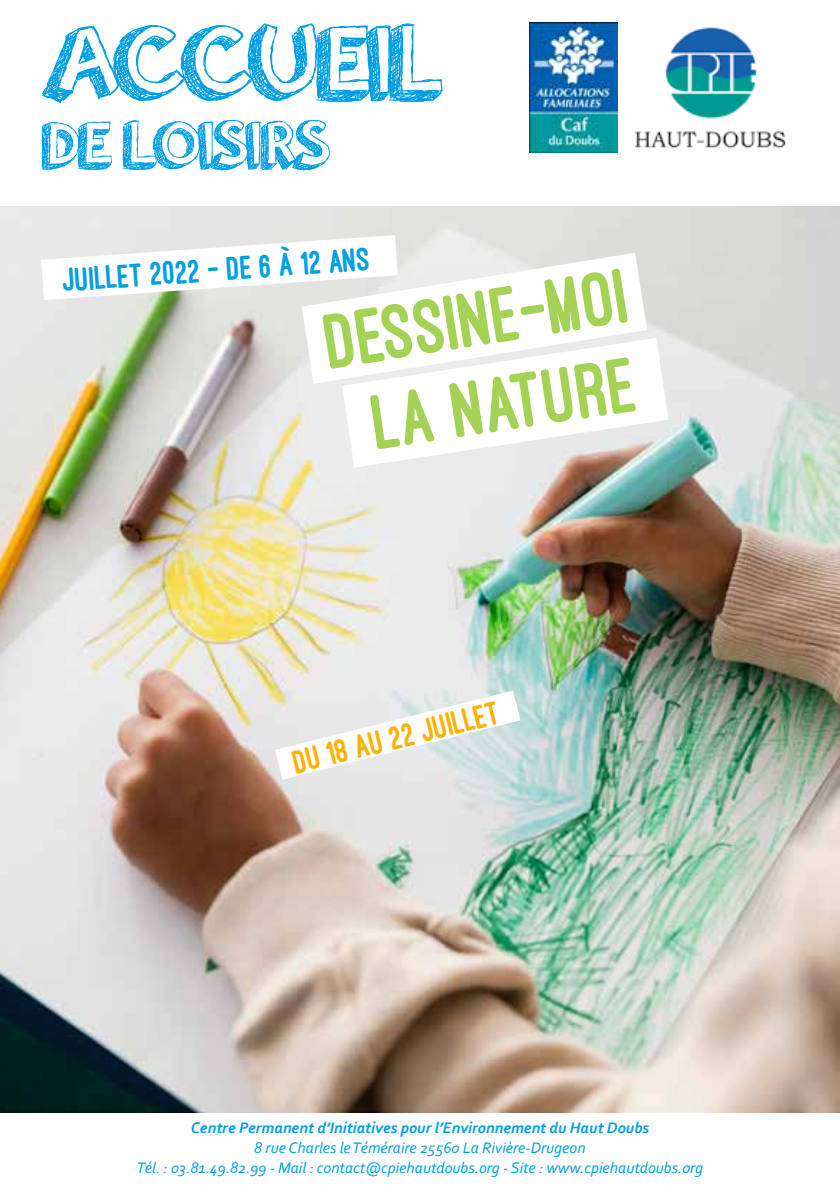
<style>
.page{position:relative;width:840px;height:1191px;background:#fff}
.page>*{position:absolute;margin:0;border:0;box-sizing:border-box;transform-origin:0 0}
.t1{font:107.4px "orangejuice";letter-spacing:-.03em;color:#009fe3}
.t2{font:800 80.4px/87.8px "Ostrich Sans";color:#a4d255;text-align:center}
.t3{font:68px "orangejuice";letter-spacing:-.035em;color:#009fe3}
.t4{font:800 34px "Ostrich Sans";color:#009fe3}
.t5{font:800 34px "Ostrich Sans";color:#ffb000}
.t6{font:italic 16px/20px "Corbel";color:#009fe3;text-align:center}
.t7{font:italic 700 16px "Corbel";color:#009fe3}
</style>
<div class="page">
<img style="left:0;top:206px;width:839px;height:906px">
<svg style="left:41px;top:235px;width:356px;height:65px"></svg>
<img style="left:634px;top:27px;width:152px;height:122px">
<svg style="left:301px;top:253px;width:346px;height:131px"></svg>
<svg style="left:342px;top:338px;width:326px;height:129px"></svg>
<svg style="left:275px;top:690px;width:245px;height:89px"></svg>
<img style="left:529px;top:22px;width:88px;height:130px">
<h1 class="t1" style="left:42px;top:-12px;width:401px">ACCUEIL</h1>
<h3 class="t3" style="left:42px;top:98px;width:289px">DE LOISIRS</h3>
<h3 class="t4" style="left:62px;top:262px;width:309px;rotate:-4deg">juillet 2022 - DE 6 à 12 ANS</h3>
<h2 class="t2" style="left:319px;top:300px;width:308px;rotate:-9deg">Dessine-moi la nature</h2>
<h3 class="t5" style="left:289px;top:745px;width:213px;rotate:-14deg">DU 18 au 22 juillet</h3>
<p class="t7" style="left:191px;top:1117px;width:459px">Centre Permanent d’Initiatives pour l’Environnement du Haut Doubs</p>
<p class="t6" style="left:137px;top:1137px;width:567px">8 rue Charles le Téméraire 25560 La Rivière-Drugeon<br>Tél. : 03.81.49.82.99 - Mail : contact@cpiehautdoubs.org - Site : www.cpiehautdoubs.org</p>
</div>
